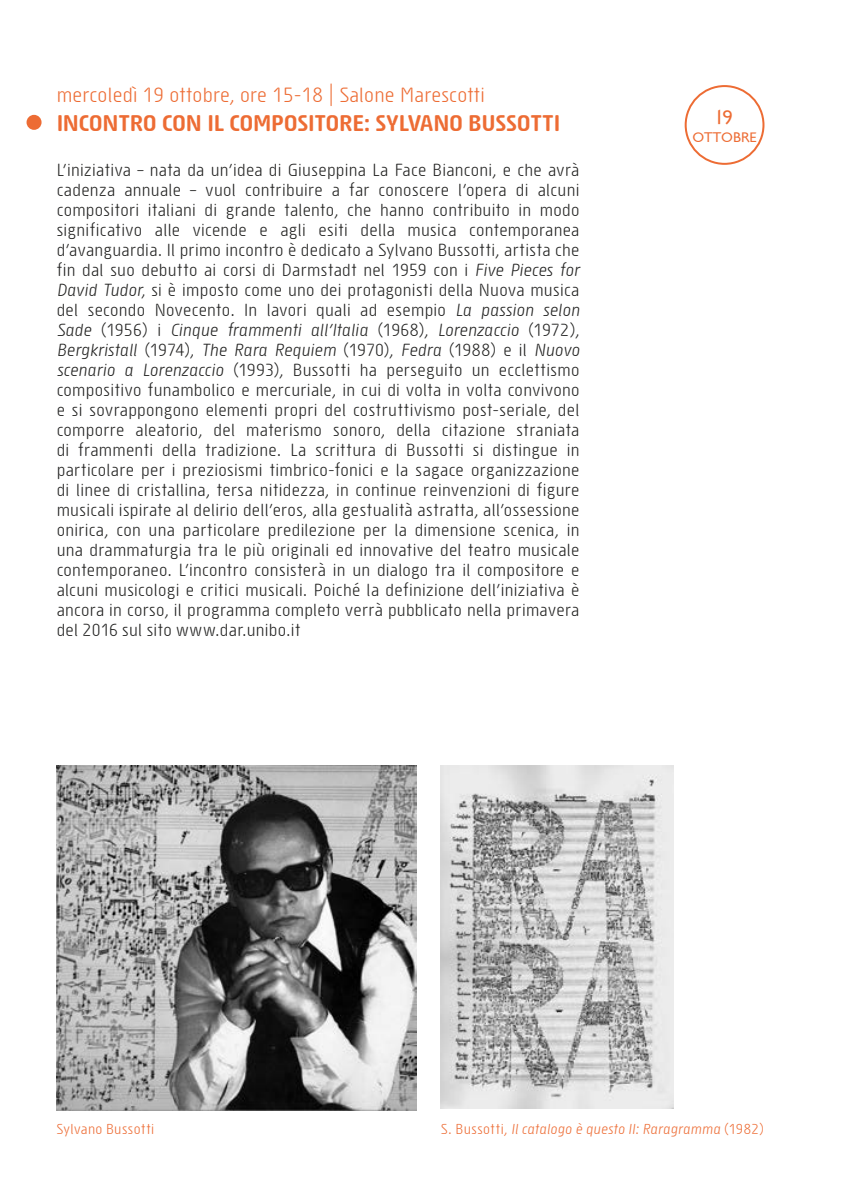
<style>
.page{position:relative;width:851px;height:1191px;background:#fff}
.page>*{position:absolute;margin:0;border:0;box-sizing:border-box;transform-origin:0 0}
.t1{font:700 22px "Sys";letter-spacing:.005em;color:#ed6c34}
.t2{font:20px "Sys";letter-spacing:.01em;color:#ed6c34}
.t3{font:20px "London Between";color:#ed6c34}
.t4{font:17px/20px "Sys";letter-spacing:.015em;color:#222221;text-align:justify}
.t5{font:italic 14px "Sys";letter-spacing:.015em;color:#ed6c34}
.t6{font:14px "Sys";letter-spacing:.025em;color:#ed6c34}
.t7{font:14px "London Between";color:#ed6c34}
.s1{font-style:italic}
.s2{font-style:normal}
</style>
<div class="page">
<img style="left:56px;top:765px;width:360px;height:345px">
<img style="left:441px;top:765px;width:232px;height:343px">
<div style="left:27px;top:115px;width:15px;height:15px;background:#ed6c34;border-radius:50%"></div>
<div style="left:684px;top:85px;width:80px;height:80px;border:2px solid #ed6c34;border-radius:50%"></div>
<p class="t2" style="left:57px;top:82px;width:429px">mercoledì 19 ottobre, ore 15-18 | Salone Marescotti</p>
<p class="t1" style="left:57px;top:108px;width:505px">INCONTRO CON IL COMPOSITORE: SYLVANO BUSSOTTI</p>
<p class="t4" style="left:57px;top:160px;width:524px">L’iniziativa – nata da un’idea di Giuseppina La Face Bianconi, e che avrà cadenza annuale – vuol contribuire a far conoscere l’opera di alcuni compositori italiani di grande talento, che hanno contribuito in modo significativo alle vicende e agli esiti della musica contemporanea d’avanguardia. Il primo incontro è dedicato a Sylvano Bussotti, artista che fin dal suo debutto ai corsi di Darmstadt nel 1959 con i <span class="s1">Five Pieces for David Tudor</span>, si è imposto come uno dei protagonisti della Nuova musica del secondo Novecento. In lavori quali ad esempio <span class="s1">La passion selon Sade</span> (1956) i <span class="s1">Cinque frammenti all’Italia</span> (1968), <span class="s1">Lorenzaccio</span> (1972), <span class="s1">Bergkristall</span> (1974), <span class="s1">The Rara Requiem</span> (1970), <span class="s1">Fedra</span> (1988) e il <span class="s1">Nuovo scenario a Lorenzaccio</span> (1993), Bussotti ha perseguito un ecclettismo compositivo funambolico e mercuriale, in cui di volta in volta convivono e si sovrappongono elementi propri del costruttivismo post-seriale, del comporre aleatorio, del materismo sonoro, della citazione straniata di frammenti della tradizione. La scrittura di Bussotti si distingue in particolare per i preziosismi timbrico-fonici e la sagace organizzazione di linee di cristallina, tersa nitidezza, in continue reinvenzioni di figure musicali ispirate al delirio dell’eros, alla gestualità astratta, all’ossessione onirica, con una particolare predilezione per la dimensione scenica, in una drammaturgia tra le più originali ed innovative del teatro musicale contemporaneo. L’incontro consisterà in un dialogo tra il compositore e alcuni musicologi e critici musicali. Poiché la definizione dell’iniziativa è ancora in corso, il programma completo verrà pubblicato nella primavera del 2016 sul sito www.dar.unibo.it</p>
<p class="t3" style="left:716px;top:104px;width:17px">19</p>
<p class="t7" style="left:692px;top:128px;width:66px">OTTOBRE</p>
<p class="t6" style="left:56px;top:1120px;width:99px">Sylvano Bussotti</p>
<p class="t5" style="left:441px;top:1120px;width:325px"><span class="s2">S. Bussotti,</span> Il catalogo è questo II: Raragramma <span class="s2">(1982)</span></p>
</div>
